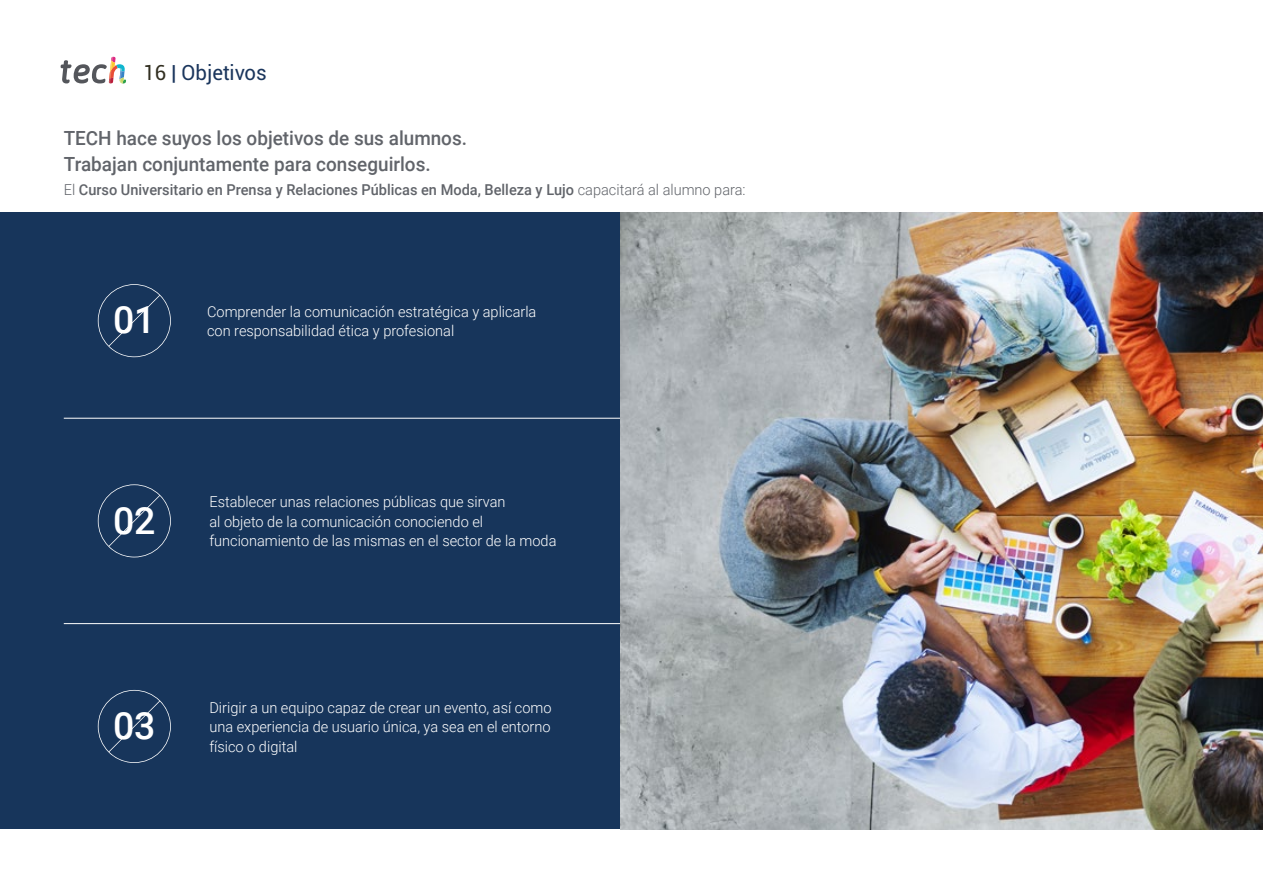
<style>
.page{position:relative;width:1263px;height:893px;background:#fff}
.page>*{position:absolute;margin:0;border:0;box-sizing:border-box;transform-origin:0 0}
.t1{font:500 37.5px "Roboto";color:#fff}
.t2{font:21px "Roboto";color:#1a355c}
.t3{font:500 19.5px/25.5px "Roboto";color:#61646a}
.t4{font:300 15px/19.5px "Roboto";color:#fff;text-align:justify}
.t5{font:500 15px "Roboto";color:#61646a}
.s1{color:#312e20}
.s2{font-weight:300}
</style>
<div class="page">
<div style="left:0;top:213px;width:621px;height:616px;background:#17355b"></div>
<svg style="left:61px;top:57px;width:65px;height:27px"></svg>
<svg style="left:98px;top:284px;width:73px;height:73px"></svg>
<svg style="left:98px;top:690px;width:73px;height:73px"></svg>
<svg style="left:98px;top:484px;width:73px;height:73px"></svg>
<hr style="left:64px;top:418px;width:1199px;height:1px;background:#fff">
<hr style="left:64px;top:623px;width:1199px;height:1px;background:#fff">
<img style="left:621px;top:213px;width:642px;height:616px">
<h2 class="t2" style="left:144px;top:57px;width:125px"><span class="s1">16</span> | Objetivos</h2>
<h3 class="t3" style="left:64px;top:125px;width:405px">TECH hace suyos los objetivos de sus alumnos.<br>Trabajan conjuntamente para conseguirlos.</h3>
<p class="t5" style="left:64px;top:179px;width:683px"><span class="s2">El</span> Curso Universitario en Prensa y Relaciones Públicas en Moda, Belleza y Lujo <span class="s2">capacitará al alumno para:</span></p>
<h1 class="t1" style="left:113px;top:294px;width:44px">01</h1>
<p class="t4" style="left:207px;top:301px;width:331px">Comprender la comunicación estratégica y aplicarla</p>
<p class="t4" style="left:207px;top:320px;width:249px">con responsabilidad ética y profesional</p>
<h1 class="t1" style="left:113px;top:494px;width:44px">02</h1>
<p class="t4" style="left:209px;top:491px;width:349px;text-align:left">Establecer unas relaciones públicas que sirvan<br>al objeto de la comunicación conociendo el funcionamiento de las mismas en el sector de la moda</p>
<h1 class="t1" style="left:113px;top:699px;width:44px">03</h1>
<p class="t4" style="left:209px;top:697px;width:344px">Dirigir a un equipo capaz de crear un evento, así como una experiencia de usuario única, ya sea en el entorno físico o digital</p>
</div>
